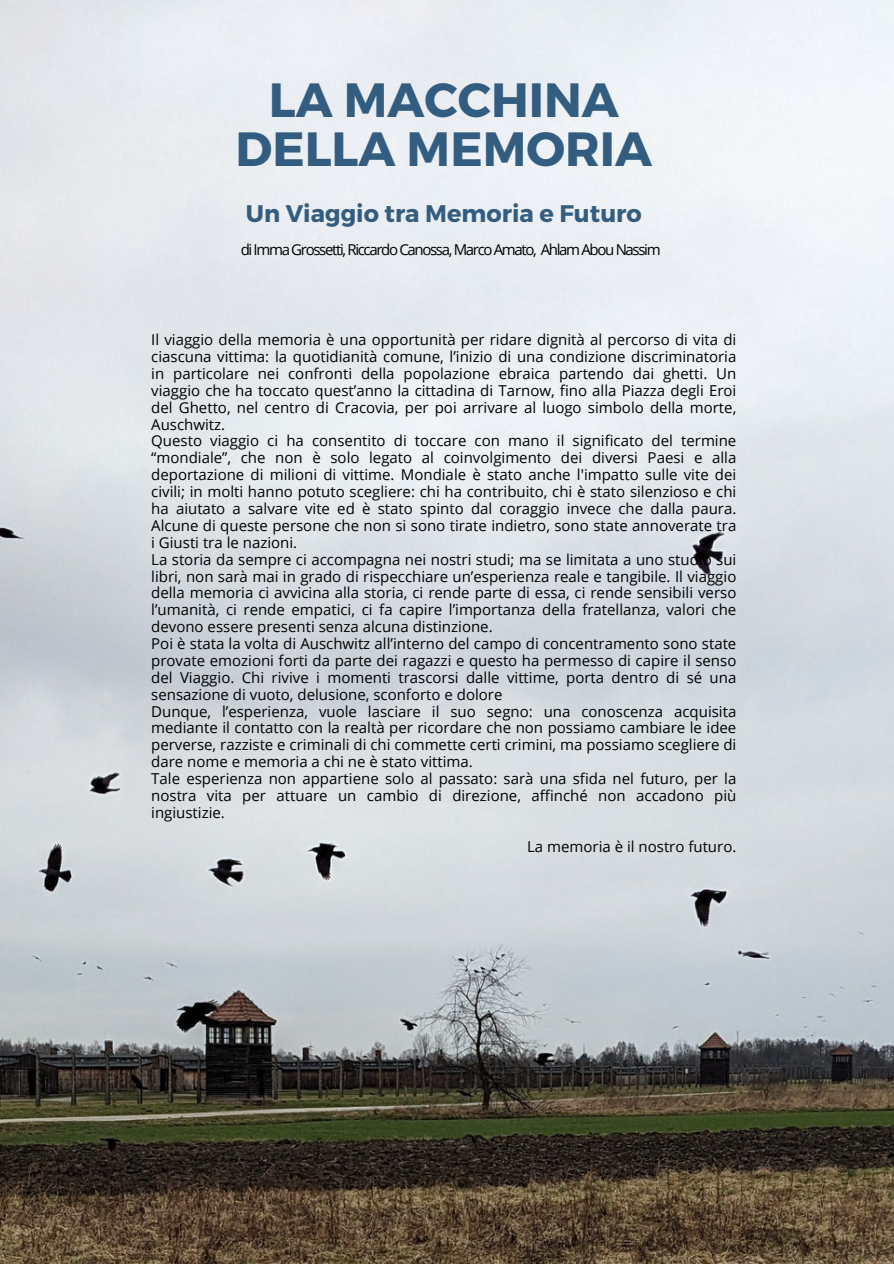
<style>
.page{position:relative;width:894px;height:1264px;background:#fff}
.page>*{position:absolute;margin:0;border:0;box-sizing:border-box;transform-origin:0 0}
.t1{font:700 48px/48.3px "Montserrat";color:#335d80;text-align:center}
.t2{font:700 24px "Montserrat";color:#335d80}
.t3{font:15px/16.8px "Open Sans";color:#000;text-align:justify}
.t4{font:15px "Open Sans";letter-spacing:-.09em;color:#000}
</style>
<div class="page">
<img style="left:0;top:0;width:893px;height:1263px">
<h1 class="t1" style="left:235px;top:74px;width:418px">LA MACCHINA<br>DELLA MEMORIA</h1>
<h2 class="t2" style="left:246px;top:198px;width:397px">Un Viaggio tra Memoria e Futuro</h2>
<p class="t4" style="left:241px;top:239px;width:421px">di Imma Grossetti, Riccardo Canossa, Marco Amato, Ahlam Abou Nassim</p>
<p class="t3" style="left:151px;top:331px;width:586px">Il viaggio della memoria è una opportunità per ridare dignità al percorso di vita di ciascuna vittima: la quotidianità comune, l’inizio di una condizione discriminatoria in particolare nei confronti della popolazione ebraica partendo dai ghetti. Un viaggio che ha toccato quest’anno la cittadina di Tarnow, fino alla Piazza degli Eroi del Ghetto, nel centro di Cracovia, per poi arrivare al luogo simbolo della morte, Auschwitz.</p>
<p class="t3" style="left:151px;top:432px;width:586px">Questo viaggio ci ha consentito di toccare con mano il significato del termine “mondiale”, che non è solo legato al coinvolgimento dei diversi Paesi e alla deportazione di milioni di vittime. Mondiale è stato anche l'impatto sulle vite dei civili; in molti hanno potuto scegliere: chi ha contribuito, chi è stato silenzioso e chi ha aiutato a salvare vite ed è stato spinto dal coraggio invece che dalla paura.<br>Alcune di queste persone che non si sono tirate indietro, sono state annoverate tra i Giusti tra le nazioni.</p>
<p class="t3" style="left:151px;top:550px;width:586px">La storia da sempre ci accompagna nei nostri studi; ma se limitata a uno studio sui libri, non sarà mai in grado di rispecchiare un’esperienza reale e tangibile. Il viaggio della memoria ci avvicina alla storia, ci rende parte di essa, ci rende sensibili verso l’umanità, ci rende empatici, ci fa capire l’importanza della fratellanza, valori che devono essere presenti senza alcuna distinzione.</p>
<p class="t3" style="left:151px;top:635px;width:586px">Poi è stata la volta di Auschwitz all’interno del campo di concentramento sono state provate emozioni forti da parte dei ragazzi e questo ha permesso di capire il senso del Viaggio. Chi rivive i momenti trascorsi dalle vittime, porta dentro di sé una sensazione di vuoto, delusione, sconforto e dolore</p>
<p class="t3" style="left:151px;top:702px;width:586px">Dunque, l’esperienza, vuole lasciare il suo segno: una conoscenza acquisita mediante il contatto con la realtà per ricordare che non possiamo cambiare le idee perverse, razziste e criminali di chi commette certi crimini, ma possiamo scegliere di dare nome e memoria a chi ne è stato vittima.</p>
<p class="t3" style="left:151px;top:770px;width:586px">Tale esperienza non appartiene solo al passato: sarà una sfida nel futuro, per la nostra vita per attuare un cambio di direzione, affinché non accadono più ingiustizie.</p>
<p class="t3" style="left:527px;top:837px;width:211px">La memoria è il nostro futuro.</p>
</div>
